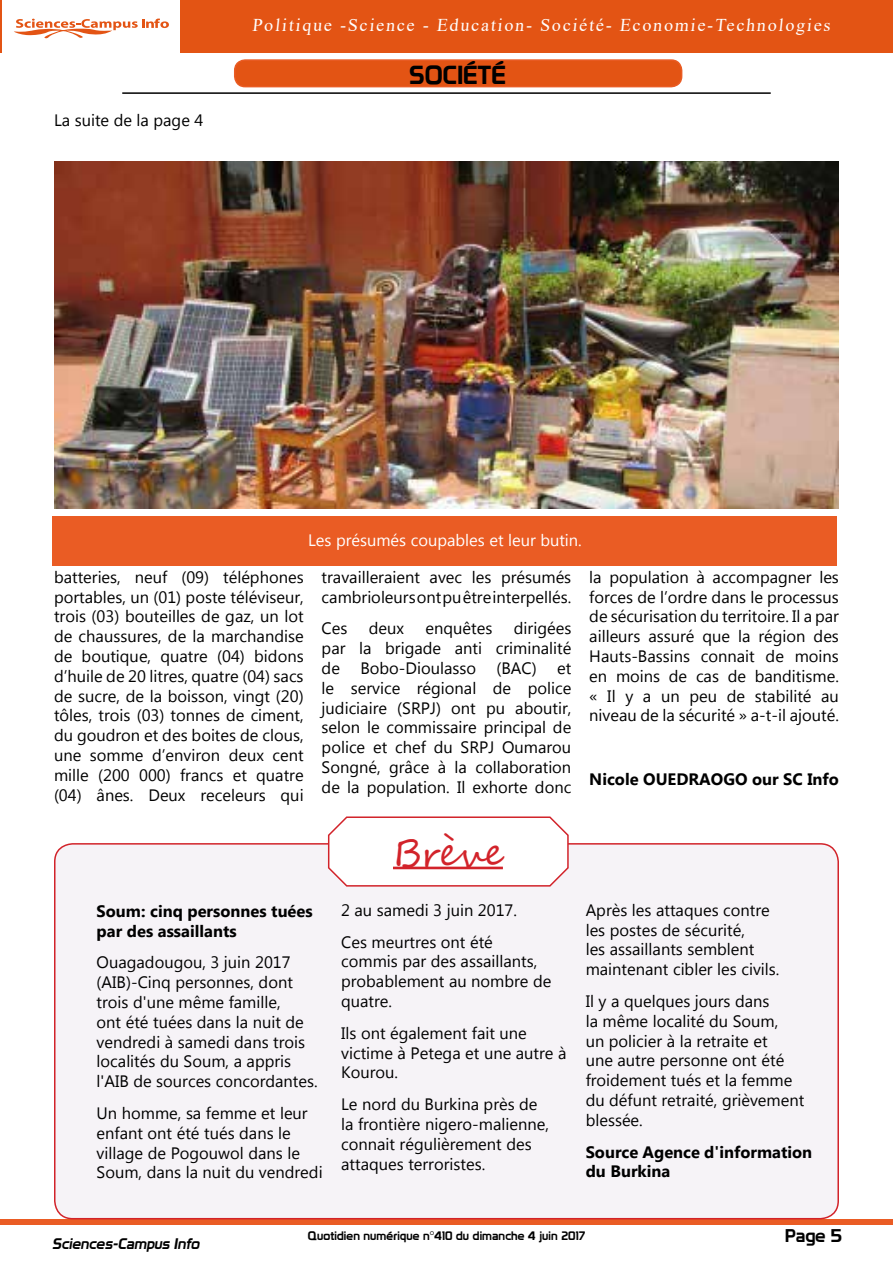
<style>
.page{position:relative;width:893px;height:1263px;background:#fff}
.page>*{position:absolute;margin:0;border:0;box-sizing:border-box;transform-origin:0 0}
.t1{font:37.5px "Segoe Script";color:#d2232a}
.t2{font:25.5px "Prototype";color:#000}
.t3{font:18px "Times New Roman";color:#fff}
.t4{font:18px "Prototype";color:#000}
.t5{font:16.5px/19.8px "Myanmar Text";color:#000}
.t6{font:700 16.5px/19.8px "Myanmar Text";color:#000}
.t7{font:16.5px "Myanmar Text";color:#fff}
.t8{font:italic 15px "Prototype";color:#000}
.t9{font:12px "Prototype";letter-spacing:.01em;color:#000}
</style>
<div class="page">
<div style="left:0;top:1219px;width:893px;height:6px;background:#ea5c24"></div>
<hr style="left:0;top:0;width:1px;height:53px;background:#e35414">
<svg style="left:14px;top:19px;width:155px;height:19px"></svg>
<div style="left:181px;top:0;width:712px;height:53px;background:#e35414"></div>
<hr style="left:122px;top:92px;width:649px;height:2px;background:#000">
<div style="left:235px;top:60px;width:447px;height:27px;background:#e35414;border-radius:10px"></div>
<div style="left:234px;top:59px;width:448px;height:28px;border:2px solid #ea5c24;border-radius:10px"></div>
<img style="left:54px;top:162px;width:785px;height:347px">
<div style="left:52px;top:516px;width:785px;height:50px;background:#ea5c24"></div>
<div style="left:55px;top:844px;width:783px;height:375px;background:#f6f3f7;border-radius:18px"></div>
<div style="left:54px;top:843px;width:785px;height:376px;border:2px solid #d2232a;border-radius:18px"></div>
<svg style="left:327px;top:816px;width:242px;height:71px"></svg>
<p class="t5" style="left:54px;top:110px;width:151px">La suite de la page 4</p>
<p class="t3" style="left:252px;top:12px;width:582px">Politique -Science - Education- Société- Economie-Technologies</p>
<h2 class="t2" style="left:409px;top:59px;width:98px">SOCIÉTÉ</h2>
<p class="t7" style="left:308px;top:531px;width:275px">Les présumés coupables et leur butin.</p>
<p class="t5" style="left:54px;top:567px;width:251px;text-align:justify">batteries, neuf (09) téléphones portables, un (01) poste téléviseur, trois (03) bouteilles de gaz, un lot de chaussures, de la marchandise de boutique, quatre (04) bidons d’huile de 20 litres, quatre (04) sacs de sucre, de la boisson, vingt (20) tôles, trois (03) tonnes de ciment, du goudron et des boites de clous, une somme d’environ deux cent mille (200 000) francs et quatre (04) ânes. Deux receleurs qui</p>
<p class="t5" style="left:322px;top:567px;width:251px">travailleraient avec les présumés cambrioleurs ont pu être interpellés.</p>
<p class="t5" style="left:322px;top:619px;width:27px">Ces</p>
<p class="t5" style="left:369px;top:619px;width:37px">deux</p>
<p class="t5" style="left:426px;top:619px;width:68px">enquêtes</p>
<p class="t5" style="left:322px;top:619px;width:251px;text-align:justify;text-indent:192px">dirigées par la brigade anti criminalité de Bobo-Dioulasso (BAC) et le service régional de police judiciaire (SRPJ) ont pu aboutir, selon le commissaire principal de police et chef du SRPJ Oumarou Songné, grâce à la collaboration de la population. Il exhorte donc</p>
<p class="t6" style="left:97px;top:901px;width:218px">Soum: cinq personnes tuées par des assaillants</p>
<p class="t5" style="left:97px;top:953px;width:223px">Ouagadougou, 3 juin 2017 (AIB)-Cinq personnes, dont trois d'une même famille,<br>ont été tuées dans la nuit de vendredi à samedi dans trois localités du Soum, a appris l'AIB de sources concordantes.</p>
<p class="t5" style="left:97px;top:1103px;width:228px">Un homme, sa femme et leur enfant ont été tués dans le village de Pogouwol dans le<br>Soum, dans la nuit du vendredi</p>
<h1 class="t1" style="left:393px;top:822px;width:111px">Brève</h1>
<p class="t5" style="left:341px;top:894px;width:177px;line-height:31.8px">2 au samedi 3 juin 2017.<br>Ces meurtres ont été</p>
<p class="t5" style="left:341px;top:952px;width:212px">commis par des assaillants, probablement au nombre de quatre.</p>
<p class="t5" style="left:341px;top:1023px;width:227px">Ils ont également fait une victime à Petega et une autre à<br>Kourou.</p>
<p class="t5" style="left:341px;top:1094px;width:209px">Le nord du Burkina près de la frontière nigero-malienne, connait régulièrement des attaques terroristes.</p>
<p class="t5" style="left:589px;top:567px;width:251px;text-align:justify">la population à accompagner les forces de l’ordre dans le processus de sécurisation du territoire. Il a par ailleurs assuré que la région des Hauts-Bassins connait de moins en moins de cas de banditisme. « Il y a un peu de stabilité au niveau de la sécurité » a-t-il ajouté.</p>
<p class="t6" style="left:589px;top:769px;width:251px">Nicole OUEDRAOGO our SC Info</p>
<p class="t5" style="left:586px;top:900px;width:195px">Après les attaques contre les postes de sécurité,<br>les assaillants semblent maintenant cibler les civils.</p>
<p class="t5" style="left:586px;top:991px;width:220px">Il y a quelques jours dans<br>la même localité du Soum,<br>un policier à la retraite et<br>une autre personne ont été froidement tués et la femme du défunt retraité, grièvement blessée.</p>
<p class="t6" style="left:586px;top:1142px;width:228px">Source Agence d'information du Burkina</p>
<p class="t8" style="left:52px;top:1234px;width:152px">Sciences-Campus Info</p>
<p class="t4" style="left:785px;top:1225px;width:58px">Page 5</p>
<p class="t9" style="left:308px;top:1228px;width:279px">Quotidien numérique n°410 du dimanche 4 juin 2017</p>
</div>
